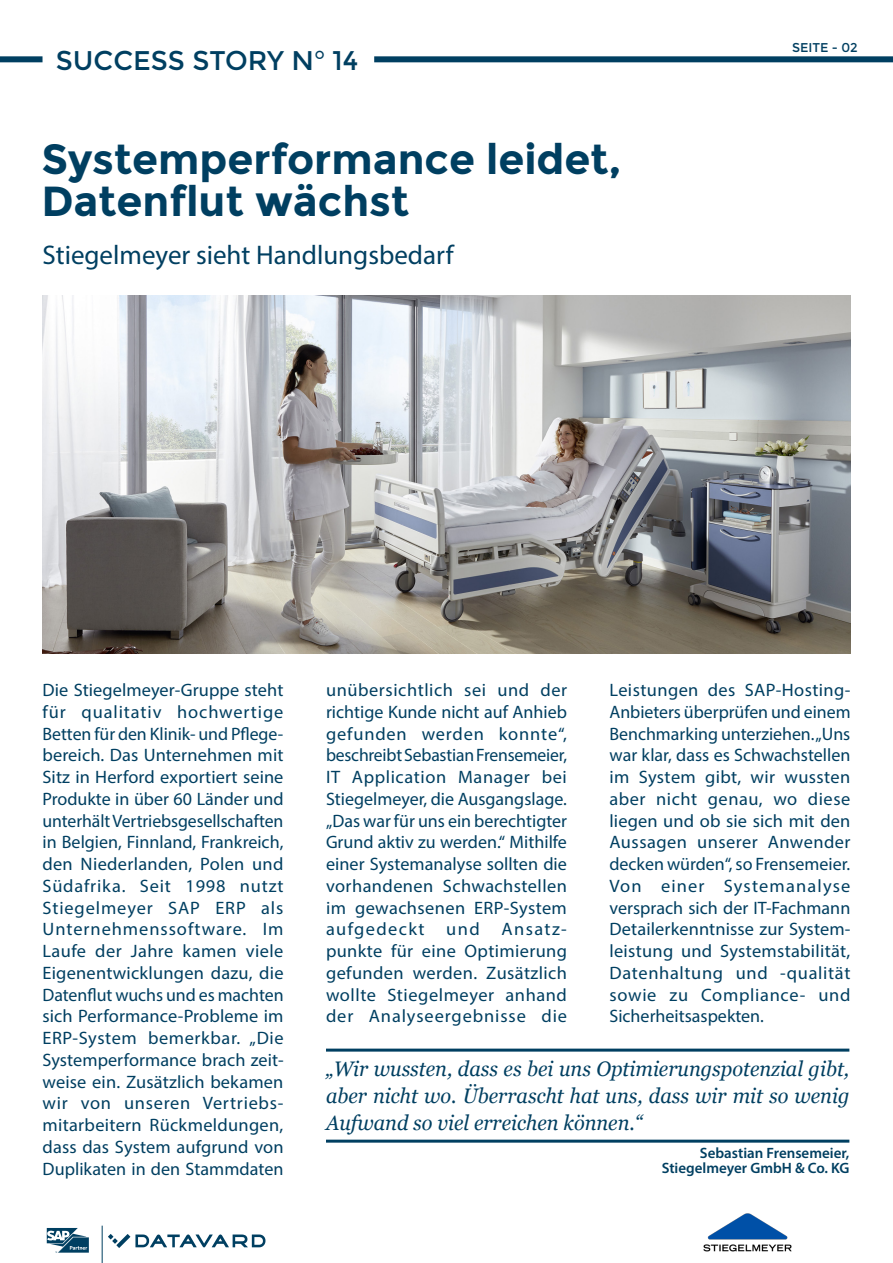
<style>
.page{position:relative;width:893px;height:1263px;background:#fff}
.page>*{position:absolute;margin:0;border:0;box-sizing:border-box;transform-origin:0 0}
.head{font:700 42px/42px "Montserrat";color:#003f61}
.subhead{font:27px "Myriad Pro";color:#003f61}
.t1{font:27px "Montserrat";color:#003f61}
.Zitat{font:italic 21px/27px "Georgia";color:#003f61;text-align:justify;scale:.95 1}
.fliess{font:18px/21.8px "Myriad Pro";letter-spacing:.025em;color:#003f61;text-align:justify}
.Zitat_Autor{font:600 15px "Myriad Pro";color:#003f61}
.t2{font:12.75px "Montserrat";color:#003f61}
</style>
<div class="page">
<img style="left:43px;top:295px;width:807px;height:359px">
<hr style="left:326px;top:1048px;width:523px;height:3px;background:#003f61">
<hr style="left:326px;top:1139px;width:523px;height:3px;background:#003f61">
<svg style="left:47px;top:1228px;width:42px;height:24px"></svg>
<hr style="left:102px;top:1225px;width:1px;height:38px;background:#003f61">
<svg style="left:108px;top:1234px;width:157px;height:14px"></svg>
<div style="left:0;top:56px;width:43px;height:6px;background:#003f61"></div>
<div style="left:374px;top:56px;width:519px;height:6px;background:#003f61"></div>
<img style="left:703px;top:1213px;width:89px;height:38px">
<p class="t1" style="left:56px;top:45px;width:304px">SUCCESS STORY N° 14</p>
<p class="head" style="left:41px;top:138px;width:581px">Systemperformance leidet,<br>Datenflut wächst</p>
<p class="subhead" style="left:43px;top:238px;width:413px">Stiegelmeyer sieht Handlungsbedarf</p>
<p class="t2" style="left:792px;top:40px;width:67px">SEITE - 02</p>
<p class="fliess" style="left:43px;top:679px;width:243px">Die Stiegelmeyer-Gruppe steht für qualitativ hochwertige Betten für den Klinik- und Pflege&shy;bereich. Das Unternehmen mit Sitz in Herford exportiert seine Produkte in über 60 Länder und unterhält Vertriebsgesellschaften in Belgien, Finnland, Frankreich, den Niederlanden, Polen und Südafrika. Seit 1998 nutzt Stiegelmeyer SAP ERP als Unternehmenssoftware. Im Laufe der Jahre kamen viele Eigenentwicklungen dazu, die Datenflut wuchs und es machten sich Performance-Probleme im ERP-System bemerkbar. „Die Systemperformance brach zeit&shy;weise ein. Zusätzlich bekamen wir von unseren Vertriebs&shy;mitarbeitern Rückmeldungen, dass das System aufgrund von Duplikaten in den Stammdaten</p>
<p class="fliess" style="left:326px;top:679px;width:243px">unübersichtlich sei und der richtige Kunde nicht auf Anhieb gefunden werden konnte“, beschreibt Sebastian Frensemeier, IT Application Manager bei Stiegelmeyer, die Ausgangslage. „Das war für uns ein berechtigter Grund aktiv zu werden.“ Mithilfe einer Systemanalyse sollten die vorhandenen Schwachstellen im gewachsenen ERP-System aufgedeckt und Ansatz&shy;punkte für eine Optimierung gefunden werden. Zusätzlich wollte Stiegelmeyer anhand der Analyseergebnisse die</p>
<p class="fliess" style="left:609px;top:679px;width:243px">Leistungen des SAP-Hosting-Anbieters überprüfen und einem Benchmarking unterziehen. „Uns war klar, dass es Schwachstellen im System gibt, wir wussten aber nicht genau, wo diese liegen und ob sie sich mit den Aussagen unserer Anwender decken würden“, so Frensemeier.<br>Von einer Systemanalyse versprach sich der IT-Fachmann Detailerkenntnisse zur System&shy;leistung und Systemstabilität, Datenhaltung und -qualität sowie zu Compliance- und Sicherheitsaspekten.</p>
<p class="Zitat" style="left:326px;top:1054px;width:552px">„Wir wussten, dass es bei uns Optimierungspotenzial gibt, aber nicht wo. Überrascht hat uns, dass wir mit so wenig Aufwand so viel erreichen können.“</p>
<p class="Zitat_Autor" style="left:700px;top:1143px;width:151px">Sebastian Frensemeier,</p>
<p class="Zitat_Autor" style="left:662px;top:1158px;width:189px">Stiegelmeyer GmbH &amp; Co. KG</p>
</div>
